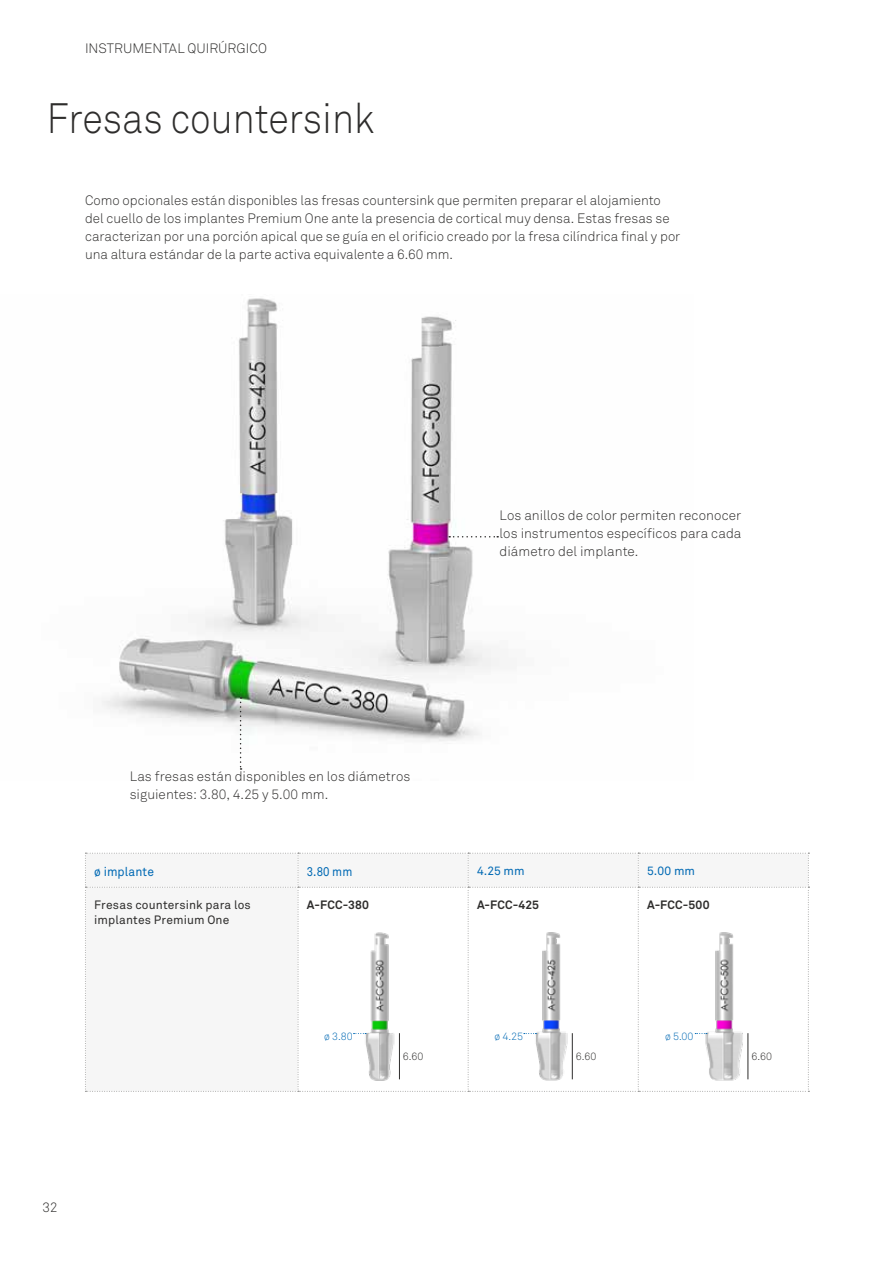
<style>
.page{position:relative;width:893px;height:1263px;background:#fff}
.page>*{position:absolute;margin:0;border:0;box-sizing:border-box;transform-origin:0 0}
.t1{font:42px "Akkurat Light Pro";color:#2e2d2c;scale:.9 1}
.t2{font:13.5px/18px "Akkurat Light Pro";color:#2e2d2c}
.t3{font:12.6px "Akkurat Pro";letter-spacing:.01em;color:#0069b4;scale:.95 1}
.t4{font:12.6px "Akkurat Pro";letter-spacing:.01em;color:#0069b4;scale:.9 1}
.t5{font:12px/15px "Akkurat Pro";letter-spacing:.015em;color:#2e2d2c}
.t6{font:700 12px "Akkurat Pro";letter-spacing:.015em;color:#2e2d2c}
.t7{font:12px "Akkurat Pro";letter-spacing:.005em;color:#0069b4}
.t8{font:10.5px "Akkurat Light Pro";color:#0069b4}
.t9{font:10.5px "Akkurat Light Pro";color:#2e2d2c}
</style>
<div class="page">
<img style="left:102px;top:298px;width:398px;height:472px">
<svg style="left:85px;top:853px;width:724px;height:239px"></svg>
<svg style="left:449px;top:536px;width:49px;height:1px"></svg>
<svg style="left:240px;top:697px;width:2px;height:73px"></svg>
<p class="t2" style="left:85px;top:40px;width:183px">INSTRUMENTAL QUIRÚRGICO</p>
<h1 class="t1" style="left:47px;top:93px;width:366px">Fresas countersink</h1>
<p class="t2" style="left:85px;top:191px;width:597px">Como opcionales están disponibles las fresas countersink que permiten preparar el alojamiento del cuello de los implantes Premium One ante la presencia de cortical muy densa. Estas fresas se caracterizan por una porción apical que se guía en el orificio creado por la fresa cilíndrica final y por una altura estándar de la parte activa equivalente a 6.60 mm.</p>
<p class="t2" style="left:500px;top:506px;width:243px;text-align:justify">Los anillos de color permiten reconocer los instrumentos específicos para cada diámetro del implante.</p>
<p class="t2" style="left:130px;top:767px;width:282px">Las fresas están disponibles en los diámetros siguientes: 3.80, 4.25 y 5.00 mm.</p>
<p class="t3" style="left:94px;top:864px;width:64px">ø implante</p>
<p class="t4" style="left:307px;top:864px;width:52px">3.80 mm</p>
<p class="t7" style="left:477px;top:864px;width:49px">4.25 mm</p>
<p class="t7" style="left:647px;top:864px;width:50px">5.00 mm</p>
<p class="t5" style="left:94px;top:898px;width:158px">Fresas countersink para los implantes Premium One</p>
<p class="t6" style="left:307px;top:898px;width:64px">A-FCC-380</p>
<p class="t6" style="left:477px;top:898px;width:64px">A-FCC-425</p>
<p class="t6" style="left:647px;top:898px;width:64px">A-FCC-500</p>
<p class="t8" style="left:324px;top:1030px;width:30px">ø 3.80</p>
<p class="t9" style="left:403px;top:1050px;width:22px">6.60</p>
<p class="t8" style="left:495px;top:1030px;width:30px">ø 4.25</p>
<p class="t9" style="left:576px;top:1050px;width:22px">6.60</p>
<p class="t8" style="left:665px;top:1030px;width:30px">ø 5.00</p>
<p class="t9" style="left:751px;top:1050px;width:22px">6.60</p>
<p class="t2" style="left:43px;top:1198px;width:17px">32</p>
</div>
